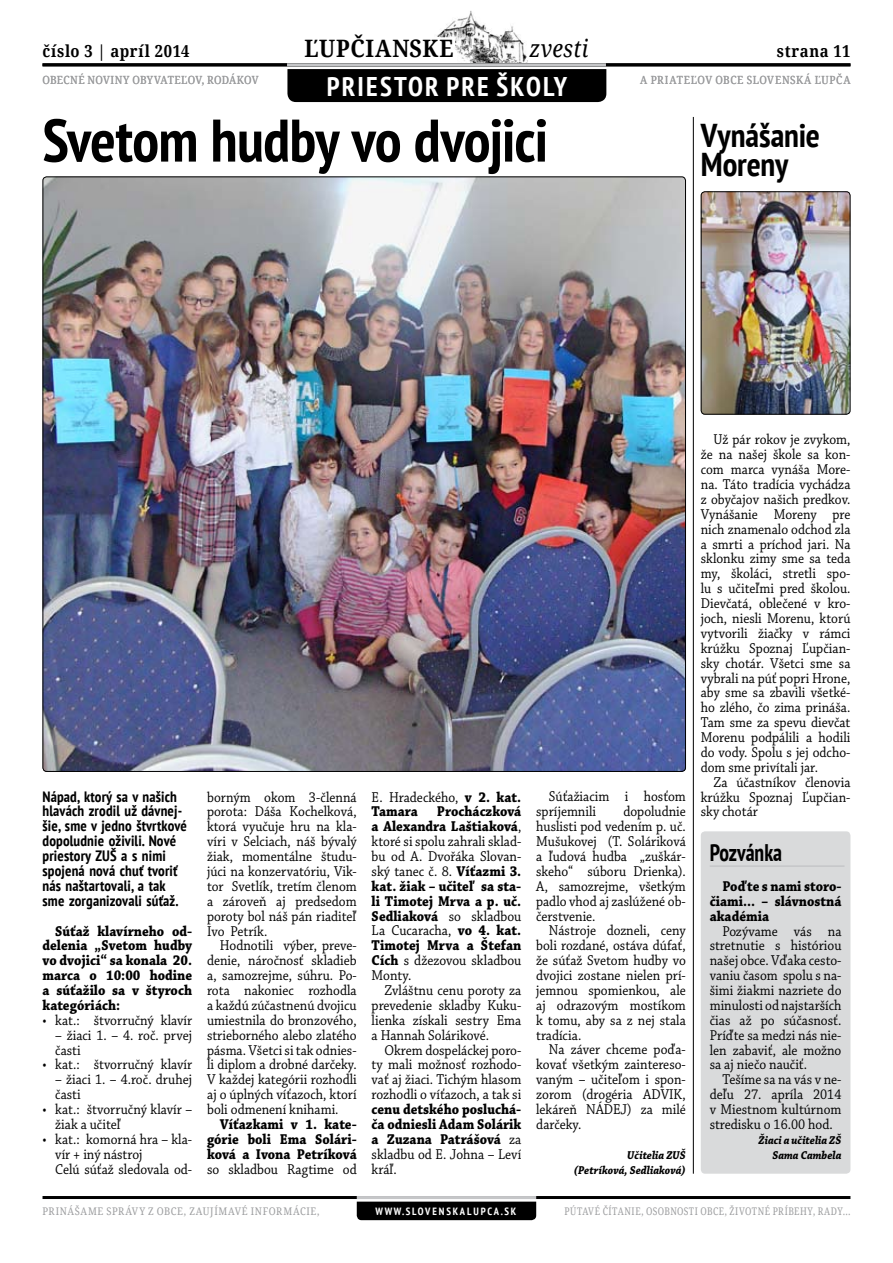
<style>
.page{position:relative;width:893px;height:1263px;background:#fff}
.page>*{position:absolute;margin:0;border:0;box-sizing:border-box;transform-origin:0 0}
.t1{font:700 condensed 60px "PT Sans";letter-spacing:-.01em;color:#000}
.t2{font:700 condensed 33px/29.7px "PT Sans";letter-spacing:-.005em;color:#000}
.t3{font:700 condensed 27px "PT Sans";letter-spacing:.08em;color:#fff}
.t4{font:700 24px "Droid Serif";letter-spacing:.03em;color:#000;scale:.9 1}
.t5{font:700 condensed 24px "PT Sans";color:#000;scale:.9 1}
.t6{font:italic 24px "Droid Serif";letter-spacing:.01em;color:#000;scale:.9 1}
.t7{font:700 16.5px "Droid Serif";letter-spacing:.04em;color:#000;scale:.9 1}
.t8{font:15px/14.9px "Chaparral Pro";color:#000;text-align:justify;scale:.9 1}
.t9{font:700 15px/14.9px "Chaparral Pro";color:#000;text-align:justify;scale:.9 1}
.t10{font:700 condensed 15px/14.9px "PT Sans";letter-spacing:.01em;color:#000}
.t11{font:italic 700 12px/14.9px "Chaparral Pro";color:#000;text-align:right;scale:.9 1}
.t12{font:11.25px "Droid Serif";letter-spacing:.015em;color:#9c9d9f;scale:.9 1}
.t13{font:11.25px "Droid Serif";letter-spacing:.045em;color:#9c9d9f;scale:.9 1}
.t14{font:10.5px "Droid Serif";letter-spacing:.065em;color:#9c9d9f;scale:.82 1}
.t15{font:10.5px "Droid Serif";letter-spacing:.065em;color:#9c9d9f;scale:.9 1}
.t16{font:700 condensed 10.5px "PT Sans";letter-spacing:.18em;color:#fff}
.s1{font-weight:700}
.s2{font-weight:400}
</style>
<div class="page">
<hr style="left:43px;top:1196px;width:807px;height:3px;background:#000">
<hr style="left:357px;top:1196px;width:179px;height:3px;background:#c5c6c8">
<div style="left:357px;top:1201px;width:179px;height:19px;background:#000"></div>
<hr style="left:43px;top:63px;width:807px;height:3px;background:#000">
<svg style="left:287px;top:10px;width:319px;height:93px"></svg>
<img style="left:43px;top:177px;width:643px;height:595px">
<img style="left:701px;top:191px;width:149px;height:224px">
<div style="left:701px;top:191px;width:149px;height:224px;border:1px solid #000;border-radius:4px"></div>
<div style="left:701px;top:831px;width:149px;height:343px;background:#d9dadb;border-radius:4px"></div>
<hr style="left:710px;top:865px;width:134px;height:2px;background:#c5c6c8">
<hr style="left:693px;top:117px;width:1px;height:1057px;background:#000">
<p class="t7" style="left:43px;top:41px;width:165px">číslo 3 | apríl 2014</p>
<h3 class="t4" style="left:304px;top:34px;width:167px">ĽUPČIANSKE</h3>
<h3 class="t6" style="left:529px;top:34px;width:67px">zvesti</h3>
<p class="t7" style="left:777px;top:41px;width:83px">strana 11</p>
<h3 class="t3" style="left:327px;top:69px;width:242px">priestor pre školy</h3>
<p class="t12" style="left:43px;top:73px;width:242px">OBECNÉ NOVINY OBYVATEĽOV, RODÁKOV</p>
<p class="t13" style="left:640px;top:73px;width:235px">A PRIATEĽOV OBCE SLOVENSKÁ ĽUPČA</p>
<h1 class="t1" style="left:43px;top:101px;width:507px">Svetom hudby vo dvojici</h1>
<h2 class="t2" style="left:701px;top:120px;width:121px">Vynášanie<br>Moreny</h2>
<p class="t10" style="left:43px;top:789px;width:146px">Nápad, ktorý sa v našich hlavách zrodil už dávnej&shy;šie, sme v jedno štvrtkové dopoludnie oživili. Nové priestory ZUŠ a s nimi spojená nová chuť tvoriť nás naštartovali, a tak sme zorganizovali súťaž.</p>
<p class="t9" style="left:43px;top:924px;width:168px;text-indent:13px">Súťaž klavírneho od&shy;delenia „Svetom hudby vo dvojici“ sa konala 20. marca o 10:00 hodine a súťažilo sa v štyroch kategóriách:</p>
<p class="t8" style="left:43px;top:1013px;width:168px">• kat.: štvorručný klavír</p>
<p class="t8" style="left:55px;top:1028px;width:154px">– žiaci 1. – 4. roč. prvej časti</p>
<p class="t8" style="left:43px;top:1058px;width:168px">• kat.: štvorručný klavír</p>
<p class="t8" style="left:55px;top:1073px;width:154px">– žiaci 1. – 4.roč. druhej časti</p>
<p class="t8" style="left:55px;top:1102px;width:154px;text-indent:-13px">• kat.: štvorručný klavír – žiak a učiteľ</p>
<p class="t8" style="left:55px;top:1132px;width:154px;text-align:left;text-indent:-13px">• kat.: komorná hra – kla&shy;vír + iný nástroj<br>Celú súťaž sledovala od-</p>
<p class="t8" style="left:207px;top:790px;width:168px">borným okom 3-členná porota: Dáša Kochelková, ktorá vyučuje hru na kla&shy;víri v Selciach, náš bývalý žiak, momentálne študu&shy;júci na konzervatóriu, Vik&shy;tor Svetlík, tretím členom a zároveň aj predsedom poroty bol náš pán riaditeľ Ivo Petrík.</p>
<p class="t8" style="left:207px;top:939px;width:168px;text-indent:13px">Hodnotili výber, preve&shy;denie, náročnosť skladieb a, samozrejme, súhru. Po&shy;rota nakoniec rozhodla a každú zúčastnenú dvojicu umiestnila do bronzového, strieborného alebo zlatého pásma. Všetci si tak odnies&shy;li diplom a drobné darčeky.<br>V každej kategórii rozhodli aj o úplných víťazoch, ktorí boli odmenení knihami.</p>
<p class="t9" style="left:207px;top:1117px;width:168px;text-indent:13px">Víťazkami v 1. kate&shy;górie boli Ema Solári&shy;ková a Ivona Petríková</p>
<p class="t8" style="left:207px;top:1162px;width:168px">so skladbou Ragtime od</p>
<p class="t8" style="left:372px;top:790px;width:168px">E. Hradeckého, <span class="s1">v 2. kat.<br>Tamara</span></p>
<p class="t9" style="left:372px;top:805px;width:168px;text-indent:65px">Procháczková a Alexandra Laštiaková<span class="s2">, ktoré si spolu zahrali sklad&shy;bu od A. Dvořáka Slovan&shy;ský tanec č. 8.</span> Víťazmi 3. kat. žiak – učiteľ sa sta&shy;li Timotej Mrva a p. uč.<br>Sedliaková <span class="s2">so skladbou La Cucaracha,</span> vo 4. kat.<br>Timotej Mrva a Štefan Cích <span class="s2">s džezovou skladbou Monty.</span></p>
<p class="t8" style="left:372px;top:983px;width:168px;text-indent:13px">Zvláštnu cenu poroty za prevedenie skladby Kuku&shy;lienka získali sestry Ema a Hannah Solárikové.</p>
<p class="t8" style="left:372px;top:1043px;width:168px;text-indent:13px">Okrem dospeláckej poro&shy;ty mali možnosť rozhodo&shy;vať aj žiaci. Tichým hlasom rozhodli o víťazoch, a tak si</p>
<p class="t9" style="left:372px;top:1102px;width:168px">cenu detského posluchá&shy;ča odniesli Adam Solárik a Zuzana Patrášová <span class="s2">za skladbu od E. Johna – Leví kráľ.</span></p>
<p class="t8" style="left:536px;top:790px;width:168px;text-indent:13px">Súťažiacim i hosťom spríjemnili</p>
<p class="t8" style="left:536px;top:805px;width:168px;text-indent:87px">dopoludnie huslisti pod vedením p. uč.<br>Mušukovej (T. Soláriková a ľudová hudba „zuškár&shy;skeho“ súboru Drienka).<br>A, samozrejme, všetkým padlo vhod aj zaslúžené ob&shy;čerstvenie.</p>
<p class="t8" style="left:536px;top:924px;width:168px;text-indent:13px">Nástroje dozneli, ceny boli rozdané, ostáva dúfať, že súťaž Svetom hudby vo dvojici zostane nielen prí&shy;jemnou spomienkou, ale aj odrazovým mostíkom k tomu, aby sa z nej stala tradícia.</p>
<p class="t8" style="left:536px;top:1043px;width:168px;text-indent:13px">Na záver chceme poďa&shy;kovať všetkým zaintereso&shy;vaným – učiteľom i spon&shy;zorom (drogéria ADVIK, lekáreň NÁDEJ) za milé darčeky.</p>
<p class="t11" style="left:574px;top:1148px;width:126px">Učitelia ZUŠ (Petríková, Sedliaková)</p>
<p class="t8" style="left:701px;top:433px;width:168px;text-indent:13px">Už pár rokov je zvykom, že na našej škole sa kon&shy;com marca vynáša More&shy;na. Táto tradícia vychádza z obyčajov našich predkov.<br>Vynášanie Moreny pre nich znamenalo odchod zla a smrti a príchod jari. Na sklonku zimy sme sa teda my, školáci, stretli spo&shy;lu s učiteľmi pred školou.<br>Dievčatá, oblečené v kro&shy;joch, niesli Morenu, ktorú vytvorili žiačky v rámci krúžku Spoznaj Ľupčian&shy;sky chotár. Všetci sme sa vybrali na púť popri Hrone, aby sme sa zbavili všetké&shy;ho zlého, čo zima prináša.<br>Tam sme za spevu dievčat Morenu podpálili a hodili do vody. Spolu s jej odcho&shy;dom sme privítali jar.</p>
<p class="t8" style="left:701px;top:775px;width:168px;text-indent:13px">Za účastníkov členovia krúžku Spoznaj Ľupčian&shy;sky chotár</p>
<h3 class="t5" style="left:710px;top:837px;width:82px">Pozvánka</h3>
<p class="t9" style="left:710px;top:879px;width:148px;text-indent:13px">Poďte s nami storo&shy;čiami... – slávnostná akadémia</p>
<p class="t8" style="left:710px;top:924px;width:148px;text-indent:13px">Pozývame vás na stretnutie s históriou našej obce. Vďaka cesto&shy;vaniu časom spolu s na&shy;šimi žiakmi nazriete do minulosti od najstarších čias až po súčasnosť.<br>Príďte sa medzi nás nie&shy;len zabaviť, ale možno sa aj niečo naučiť.</p>
<p class="t8" style="left:710px;top:1073px;width:148px;text-indent:13px">Tešíme sa na vás v ne&shy;deľu 27. apríla 2014 v Miestnom kultúrnom stredisku o 16.00 hod.</p>
<p class="t11" style="left:758px;top:1133px;width:94px">Žiaci a učitelia ZŠ<br>Sama Cambela</p>
<p class="t15" style="left:43px;top:1204px;width:309px">PRINÁŠAME SPRÁVY Z OBCE, ZAUJÍMAVÉ INFORMÁCIE,</p>
<p class="t14" style="left:565px;top:1204px;width:350px">PÚTAVÉ ČÍTANIE, OSOBNOSTI OBCE, ŽIVOTNÉ PRÍBEHY, RADY...</p>
<p class="t16" style="left:376px;top:1204px;width:141px">www.slov enska lupca.sk</p>
</div>
